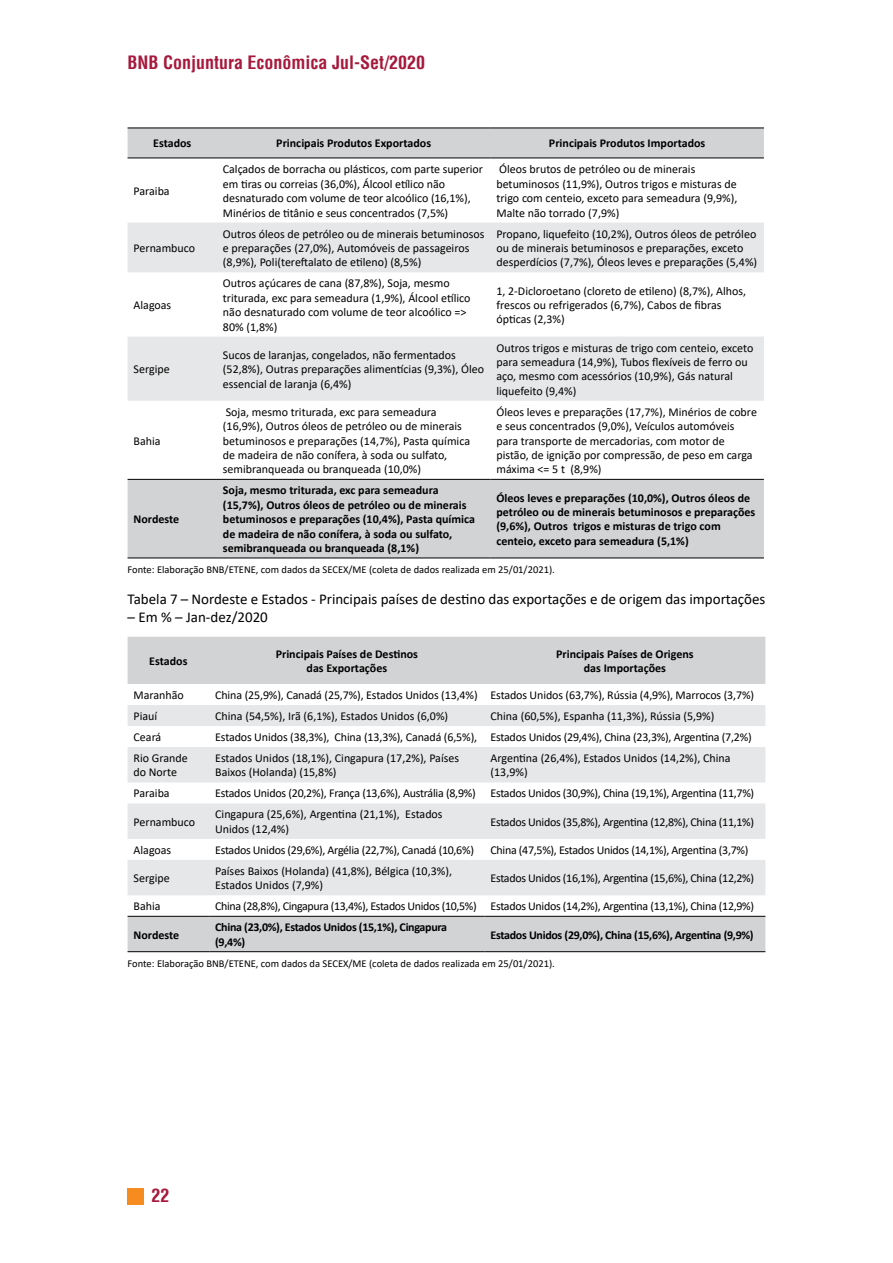
<style>
.page{position:relative;width:893px;height:1263px;background:#fff}
.page>*{position:absolute;margin:0;border:0;box-sizing:border-box;transform-origin:0 0}
.t1{font:700 condensed 18px "Helvetica";color:#a6193c}
.t2{font:15px "Calibri";color:#000}
.t3{font:12px/14.4px "Calibri";color:#000}
.t4{font:700 12px/14.4px "Calibri";color:#000}
.t5{font:12px "Calibri";letter-spacing:-.025em;color:#000}
.t6{font:12px "Calibri";letter-spacing:-.03em;color:#000}
.t7{font:700 12px/14.4px "Calibri";letter-spacing:-.025em;color:#000}
.t8{font:12px "Calibri";letter-spacing:-.02em;color:#000}
.t9{font:10.5px "Calibri";color:#000}
</style>
<div class="page">
<div style="left:128px;top:1188px;width:16px;height:17px;background:#f68b1f"></div>
<div style="left:128px;top:129px;width:636px;height:429px;background:#d1d3d4"></div>
<svg style="left:128px;top:159px;width:636px;height:320px"></svg>
<svg style="left:128px;top:223px;width:636px;height:178px;fill:#e6e7e8"></svg>
<hr style="left:128px;top:128px;width:89px;height:1px;background:#000">
<hr style="left:217px;top:128px;width:273px;height:1px;background:#000">
<hr style="left:490px;top:128px;width:274px;height:1px;background:#000">
<hr style="left:128px;top:158px;width:89px;height:1px;background:#000">
<hr style="left:217px;top:158px;width:273px;height:1px;background:#000">
<hr style="left:490px;top:158px;width:274px;height:1px;background:#000">
<hr style="left:128px;top:479px;width:89px;height:1px;background:#000">
<hr style="left:217px;top:479px;width:273px;height:1px;background:#000">
<hr style="left:490px;top:479px;width:274px;height:1px;background:#000">
<hr style="left:128px;top:558px;width:89px;height:1px;background:#000">
<hr style="left:217px;top:558px;width:273px;height:1px;background:#000">
<hr style="left:490px;top:558px;width:274px;height:1px;background:#000">
<div style="left:128px;top:637px;width:637px;height:314px;background:#d1d3d4"></div>
<svg style="left:128px;top:684px;width:637px;height:232px"></svg>
<svg style="left:128px;top:705px;width:637px;height:190px;fill:#e6e7e8"></svg>
<hr style="left:128px;top:916px;width:81px;height:1px;background:#000">
<hr style="left:209px;top:916px;width:276px;height:1px;background:#000">
<hr style="left:485px;top:916px;width:280px;height:1px;background:#000">
<hr style="left:128px;top:951px;width:81px;height:1px;background:#000">
<hr style="left:209px;top:951px;width:276px;height:1px;background:#000">
<hr style="left:485px;top:951px;width:280px;height:1px;background:#000">
<h1 class="t1" style="left:128px;top:51px;width:299px">BNB Conjuntura Econômica Jul-Set/2020</h1>
<p class="t4" style="left:153px;top:136px;width:40px">Estados</p>
<p class="t4" style="left:276px;top:136px;width:156px">Principais Produtos Exportados</p>
<p class="t4" style="left:549px;top:136px;width:158px">Principais Produtos Importados</p>
<p class="t3" style="left:134px;top:183px;width:38px">Paraiba</p>
<p class="t3" style="left:223px;top:162px;width:262px">Calçados de borracha ou plásticos, com parte superior em tiras ou correias (36,0%), Álcool etílico não desnaturado com volume de teor alcoólico (16,1%), Minérios de titânio e seus concentrados (7,5%)</p>
<p class="t3" style="left:496px;top:162px;width:242px">Óleos brutos de petróleo ou de minerais betuminosos (11,9%), Outros trigos e misturas de trigo com centeio, exceto para semeadura (9,9%), Malte não torrado (7,9%)</p>
<p class="t3" style="left:134px;top:240px;width:63px">Pernambuco</p>
<p class="t3" style="left:134px;top:297px;width:39px">Alagoas</p>
<p class="t3" style="left:134px;top:362px;width:38px">Sergipe</p>
<p class="t3" style="left:134px;top:433px;width:29px">Bahia</p>
<p class="t3" style="left:223px;top:226px;width:263px">Outros óleos de petróleo ou de minerais betuminosos e preparações (27,0%), Automóveis de passageiros (8,9%), Poli(tereftalato de etileno) (8,5%)</p>
<p class="t3" style="left:496px;top:226px;width:262px">Propano, liquefeito (10,2%), Outros óleos de petróleo ou de minerais betuminosos e preparações, exceto desperdícios (7,7%), Óleos leves e preparações (5,4%)</p>
<p class="t3" style="left:223px;top:276px;width:249px">Outros açúcares de cana (87,8%), Soja, mesmo triturada, exc para semeadura (1,9%), Álcool etílico não desnaturado com volume de teor alcoólico =&gt; 80% (1,8%)</p>
<p class="t3" style="left:496px;top:283px;width:251px">1, 2-Dicloroetano (cloreto de etileno) (8,7%), Alhos, frescos ou refrigerados (6,7%), Cabos de fibras ópticas (2,3%)</p>
<p class="t3" style="left:223px;top:347px;width:263px">Sucos de laranjas, congelados, não fermentados (52,8%), Outras preparações alimentícias (9,3%), Óleo essencial de laranja (6,4%)</p>
<p class="t3" style="left:496px;top:340px;width:258px">Outros trigos e misturas de trigo com centeio, exceto para semeadura (14,9%), Tubos flexíveis de ferro ou aço, mesmo com acessórios (10,9%), Gás natural liquefeito (9,4%)</p>
<p class="t3" style="left:223px;top:404px;width:249px">Soja, mesmo triturada, exc para semeadura (16,9%), Outros óleos de petróleo ou de minerais betuminosos e preparações (14,7%), Pasta química de madeira de não conífera, à soda ou sulfato, semibranqueada ou branqueada (10,0%)</p>
<p class="t3" style="left:496px;top:404px;width:262px">Óleos leves e preparações (17,7%), Minérios de cobre e seus concentrados (9,0%), Veículos automóveis para transporte de mercadorias, com motor de pistão, de ignição por compressão, de peso em carga máxima &lt;= 5 t (8,9%)</p>
<p class="t4" style="left:223px;top:483px;width:254px">Soja, mesmo triturada, exc para semeadura (15,7%), Outros óleos de petróleo ou de minerais betuminosos e preparações (10,4%), Pasta química de madeira de não conífera, à soda ou sulfato, semibranqueada ou branqueada (8,1%)</p>
<p class="t4" style="left:496px;top:490px;width:260px">Óleos leves e preparações (10,0%), Outros óleos de petróleo ou de minerais betuminosos e preparações (9,6%), Outros trigos e misturas de trigo com centeio, exceto para semeadura (5,1%)</p>
<p class="t9" style="left:128px;top:563px;width:429px">Fonte: Elaboração BNB/ETENE, com dados da SECEX/ME (coleta de dados realizada em 25/01/2021).</p>
<p class="t2" style="left:128px;top:589px;width:639px">Tabela 7 – Nordeste e Estados - Principais países de destino das exportações e de origem das importações</p>
<p class="t2" style="left:128px;top:607px;width:142px">– Em % – Jan-dez/2020</p>
<p class="t4" style="left:149px;top:653px;width:40px">Estados</p>
<p class="t4" style="left:276px;top:646px;width:144px;text-align:center">Principais Países de Destinos das Exportações</p>
<p class="t4" style="left:556px;top:646px;width:139px;text-align:center">Principais Países de Origens das Importações</p>
<p class="t3" style="left:134px;top:688px;width:52px">Maranhão</p>
<p class="t3" style="left:215px;top:688px;width:540px">China (25,9%), Canadá (25,7%), Estados Unidos (13,4%) Estados Unidos (63,7%), Rússia (4,9%), Marrocos (3,7%)</p>
<p class="t3" style="left:134px;top:709px;width:25px">Piauí</p>
<p class="t3" style="left:215px;top:709px;width:235px">China (54,5%), Irã (6,1%), Estados Unidos (6,0%)</p>
<p class="t3" style="left:490px;top:709px;width:225px">China (60,5%), Espanha (11,3%), Rússia (5,9%)</p>
<p class="t3" style="left:134px;top:730px;width:29px">Ceará</p>
<p class="t8" style="left:215px;top:729px;width:538px">Estados Unidos (38,3%), China (13,3%), Canadá (6,5%), Estados Unidos (29,4%), China (23,3%), Argentina (7,2%)</p>
<p class="t3" style="left:134px;top:751px;width:56px">Rio Grande do Norte</p>
<p class="t3" style="left:215px;top:751px;width:245px">Estados Unidos (18,1%), Cingapura (17,2%), Países<br>Baixos (Holanda) (15,8%)</p>
<p class="t3" style="left:490px;top:751px;width:242px">Argentina (26,4%), Estados Unidos (14,2%), China (13,9%)</p>
<p class="t3" style="left:134px;top:786px;width:38px">Paraiba</p>
<p class="t5" style="left:215px;top:785px;width:540px">Estados Unidos (20,2%), França (13,6%), Austrália (8,9%) Estados Unidos (30,9%), China (19,1%), Argentina (11,7%)</p>
<p class="t3" style="left:134px;top:814px;width:63px">Pernambuco</p>
<p class="t3" style="left:215px;top:807px;width:229px">Cingapura (25,6%), Argentina (21,1%), Estados<br>Unidos (12,4%)</p>
<p class="t5" style="left:490px;top:813px;width:265px">Estados Unidos (35,8%), Argentina (12,8%), China (11,1%)</p>
<p class="t3" style="left:134px;top:842px;width:39px">Alagoas</p>
<p class="t5" style="left:215px;top:841px;width:260px">Estados Unidos (29,6%), Argélia (22,7%), Canadá (10,6%)</p>
<p class="t5" style="left:490px;top:841px;width:259px">China (47,5%), Estados Unidos (14,1%), Argentina (3,7%)</p>
<p class="t3" style="left:134px;top:871px;width:38px">Sergipe</p>
<p class="t3" style="left:215px;top:863px;width:238px">Países Baixos (Holanda) (41,8%), Bélgica (10,3%),<br>Estados Unidos (7,9%)</p>
<p class="t5" style="left:490px;top:870px;width:265px">Estados Unidos (16,1%), Argentina (15,6%), China (12,2%)</p>
<p class="t3" style="left:134px;top:899px;width:29px">Bahia</p>
<p class="t6" style="left:215px;top:898px;width:540px">China (28,8%), Cingapura (13,4%), Estados Unidos (10,5%) Estados Unidos (14,2%), Argentina (13,1%), China (12,9%)</p>
<p class="t4" style="left:134px;top:927px;width:47px">Nordeste</p>
<p class="t7" style="left:215px;top:920px;width:233px">China (23,0%), Estados Unidos (15,1%), Cingapura (9,4%)</p>
<p class="t7" style="left:490px;top:927px;width:265px">Estados Unidos (29,0%), China (15,6%), Argentina (9,9%)</p>
<p class="t9" style="left:128px;top:956px;width:429px">Fonte: Elaboração BNB/ETENE, com dados da SECEX/ME (coleta de dados realizada em 25/01/2021).</p>
<p class="t4" style="left:134px;top:512px;width:47px">Nordeste</p>
<h1 class="t1" style="left:151px;top:1184px;width:19px">22</h1>
</div>
